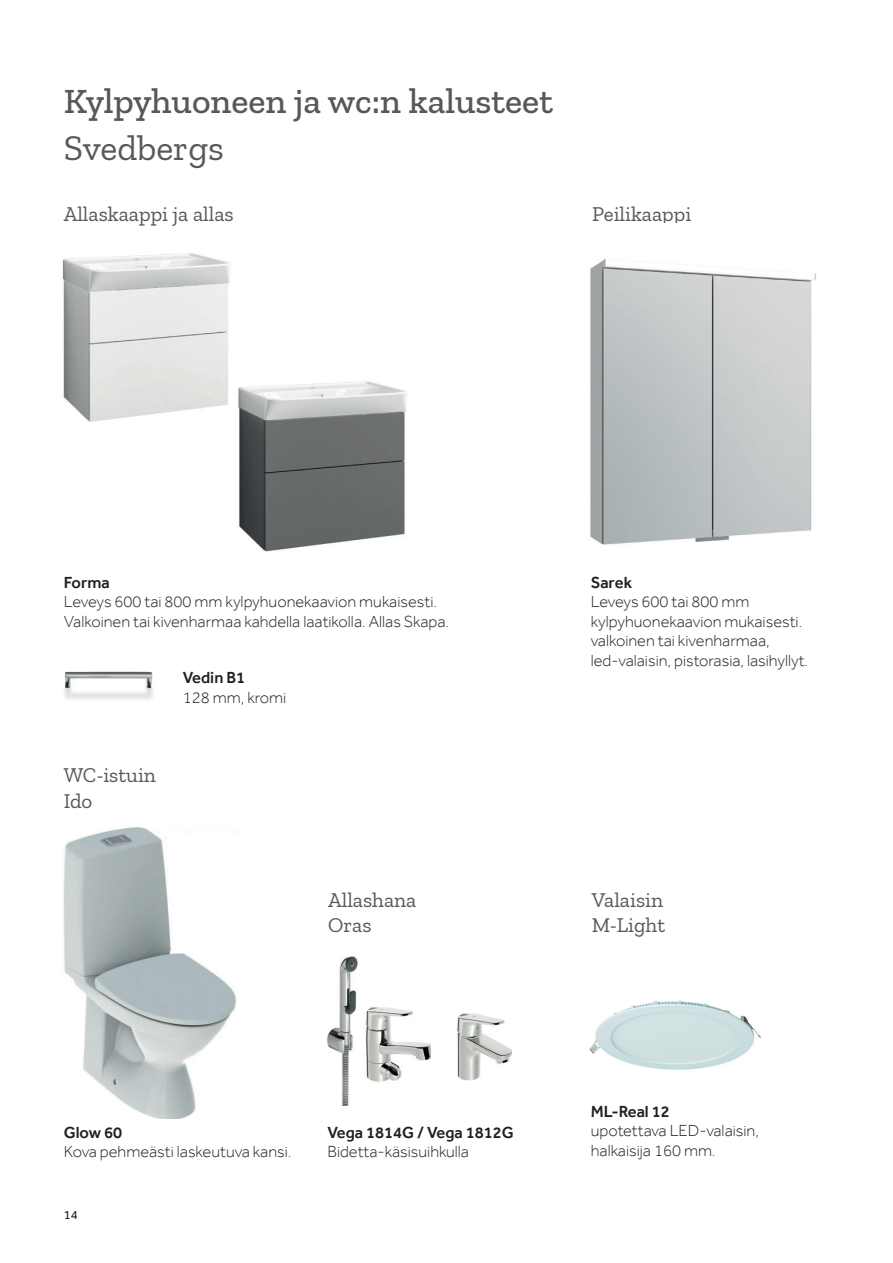
<style>
.page{position:relative;width:893px;height:1263px;background:#fff}
.page>*{position:absolute;margin:0;border:0;box-sizing:border-box;transform-origin:0 0}
.t1{font:500 36px "Zilla Slab";color:#57585a}
.t2{font:36px "Zilla Slab";color:#57585a}
.t3{font:21px/25.2px "Zilla Slab";color:#57585a}
.t4{font:300 16.5px/19.5px "Effra";color:#231f20}
.t5{font:500 16.5px "Effra";color:#231f20}
.t6{font:12.75px "Effra";color:#231f20}
</style>
<div class="page">
<img style="left:238px;top:381px;width:169px;height:171px">
<img style="left:62px;top:253px;width:169px;height:169px">
<img style="left:590px;top:259px;width:226px;height:286px">
<img style="left:64px;top:671px;width:89px;height:29px">
<img style="left:589px;top:1000px;width:172px;height:70px">
<img style="left:457px;top:1013px;width:55px;height:68px">
<img style="left:327px;top:956px;width:104px;height:150px">
<img style="left:63px;top:827px;width:173px;height:291px">
<h1 class="t1" style="left:64px;top:81px;width:491px">Kylpyhuoneen ja wc:n kalusteet</h1>
<h1 class="t2" style="left:64px;top:128px;width:162px">Svedbergs</h1>
<p class="t3" style="left:64px;top:201px;width:171px">Allaskaappi ja allas</p>
<p class="t3" style="left:592px;top:201px;width:100px">Peilikaappi</p>
<p class="t5" style="left:64px;top:572px;width:48px">Forma</p>
<p class="t4" style="left:64px;top:592px;width:387px">Leveys 600 tai 800 mm kylpyhuonekaavion mukaisesti.<br>Valkoinen tai kivenharmaa kahdella laatikolla. Allas Skapa.</p>
<p class="t3" style="left:64px;top:763px;width:94px">WC-istuin<br>Ido</p>
<p class="t5" style="left:183px;top:668px;width:64px">Vedin B1</p>
<p class="t4" style="left:183px;top:687px;width:105px">128 mm, kromi</p>
<p class="t3" style="left:328px;top:887px;width:90px">Allashana<br>Oras</p>
<p class="t5" style="left:64px;top:1122px;width:60px">Glow 60</p>
<p class="t4" style="left:64px;top:1142px;width:229px">Kova pehmeästi laskeutuva kansi.</p>
<p class="t6" style="left:64px;top:1207px;width:15px">14</p>
<p class="t5" style="left:327px;top:1122px;width:188px">Vega 1814G / Vega 1812G</p>
<p class="t4" style="left:327px;top:1142px;width:143px">Bidetta-käsisuihkulla</p>
<p class="t5" style="left:591px;top:572px;width:43px">Sarek</p>
<p class="t4" style="left:591px;top:592px;width:219px">Leveys 600 tai 800 mm kylpyhuonekaavion mukaisesti. valkoinen tai kivenharmaa, led-valaisin, pistorasia, lasihyllyt.</p>
<p class="t3" style="left:592px;top:887px;width:75px">Valaisin<br>M-Light</p>
<p class="t5" style="left:591px;top:1101px;width:81px">ML-Real 12</p>
<p class="t4" style="left:591px;top:1121px;width:170px">upotettava LED-valaisin, halkaisija 160 mm.</p>
</div>
